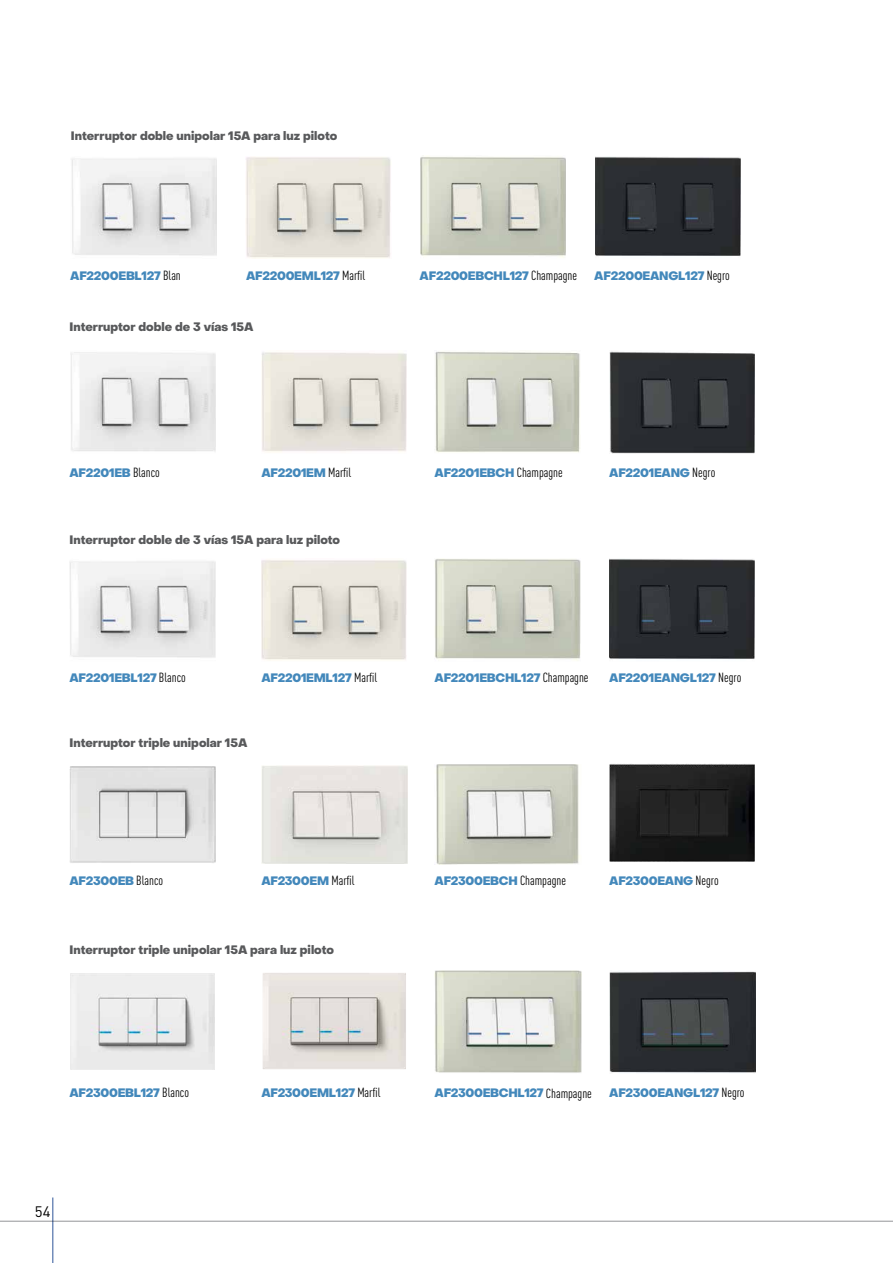
<style>
.page{position:relative;width:893px;height:1263px;background:#fff}
.page>*{position:absolute;margin:0;border:0;box-sizing:border-box;transform-origin:0 0}
.t1{font:15px "DIN Pro";color:#000}
.t2{font:condensed 13.05px "DIN Pro";color:#000}
.t3{font:800 12px "Object Sans";letter-spacing:-.02em;color:#4388bb}
.t4{font:800 12px "Object Sans";color:#58595b}
.s1{font-family:"DIN Pro";font-weight:400;font-stretch:condensed;font-size:13.05px;color:#000}
</style>
<div class="page">
<img style="left:70px;top:766px;width:145px;height:97px">
<img style="left:70px;top:973px;width:145px;height:97px">
<img style="left:263px;top:973px;width:143px;height:96px">
<img style="left:435px;top:970px;width:146px;height:103px">
<img style="left:609px;top:971px;width:147px;height:102px">
<img style="left:261px;top:765px;width:147px;height:99px">
<img style="left:436px;top:764px;width:143px;height:101px">
<img style="left:609px;top:764px;width:146px;height:98px">
<img style="left:70px;top:561px;width:145px;height:97px">
<img style="left:261px;top:560px;width:146px;height:101px">
<img style="left:435px;top:558px;width:145px;height:103px">
<img style="left:609px;top:558px;width:146px;height:101px">
<img style="left:435px;top:351px;width:145px;height:102px">
<img style="left:609px;top:351px;width:146px;height:103px">
<img style="left:262px;top:352px;width:145px;height:100px">
<img style="left:70px;top:352px;width:146px;height:100px">
<img style="left:71px;top:158px;width:145px;height:98px">
<img style="left:246px;top:157px;width:145px;height:102px">
<img style="left:420px;top:156px;width:146px;height:102px">
<img style="left:595px;top:156px;width:146px;height:100px">
<hr style="left:52px;top:1197px;width:1px;height:66px;background:#2f5699">
<hr style="left:0;top:1221px;width:893px;height:1px;background:#939598">
<p class="t4" style="left:71px;top:128px;width:268px">Interruptor doble unipolar 15A para luz piloto</p>
<p class="t3" style="left:70px;top:268px;width:112px">AF2200EBL127 <span class="s1">Blan</span></p>
<p class="t3" style="left:246px;top:268px;width:121px">AF2200EML127 <span class="s1">Marfil</span></p>
<p class="t3" style="left:420px;top:268px;width:159px">AF2200EBCHL127 <span class="s1">Champagne</span></p>
<p class="t3" style="left:594px;top:268px;width:137px">AF2200EANGL127 <span class="s1">Negro</span></p>
<p class="t4" style="left:70px;top:319px;width:185px">Interruptor doble de 3 vías 15A</p>
<p class="t3" style="left:70px;top:465px;width:92px">AF2201EB <span class="s1">Blanco</span></p>
<p class="t3" style="left:261px;top:465px;width:91px">AF2201EM <span class="s1">Marfil</span></p>
<p class="t3" style="left:435px;top:465px;width:130px">AF2201EBCH <span class="s1">Champagne</span></p>
<p class="t3" style="left:609px;top:465px;width:108px">AF2201EANG <span class="s1">Negro</span></p>
<p class="t4" style="left:70px;top:533px;width:272px">Interruptor doble de 3 vías 15A para luz piloto</p>
<p class="t3" style="left:70px;top:671px;width:118px">AF2201EBL127 <span class="s1">Blanco</span></p>
<p class="t3" style="left:261px;top:671px;width:117px">AF2201EML127 <span class="s1">Marfil</span></p>
<p class="t3" style="left:435px;top:671px;width:155px">AF2201EBCHL127 <span class="s1">Champagne</span></p>
<p class="t3" style="left:609px;top:671px;width:134px">AF2201EANGL127 <span class="s1">Negro</span></p>
<p class="t4" style="left:70px;top:736px;width:179px">Interruptor triple unipolar 15A</p>
<p class="t3" style="left:70px;top:873px;width:95px">AF2300EB <span class="s1">Blanco</span></p>
<p class="t3" style="left:261px;top:873px;width:95px">AF2300EM <span class="s1">Marfil</span></p>
<p class="t4" style="left:70px;top:942px;width:266px">Interruptor triple unipolar 15A para luz piloto</p>
<p class="t3" style="left:435px;top:873px;width:133px">AF2300EBCH <span class="s1">Champagne</span></p>
<p class="t3" style="left:609px;top:873px;width:111px">AF2300EANG <span class="s1">Negro</span></p>
<p class="t3" style="left:70px;top:1085px;width:121px">AF2300EBL127 <span class="s1">Blanco</span></p>
<p class="t1" style="left:35px;top:1201px;width:17px">54</p>
<p class="t3" style="left:261px;top:1085px;width:121px">AF2300EML127 <span class="s1">Marfil</span></p>
<p class="t3" style="left:435px;top:1085px;width:111px">AF2300EBCHL127</p>
<p class="t2" style="left:546px;top:1085px;width:47px;rotate:1deg">Champagne</p>
<p class="t3" style="left:609px;top:1085px;width:137px">AF2300EANGL127 <span class="s1">Negro</span></p>
</div>
